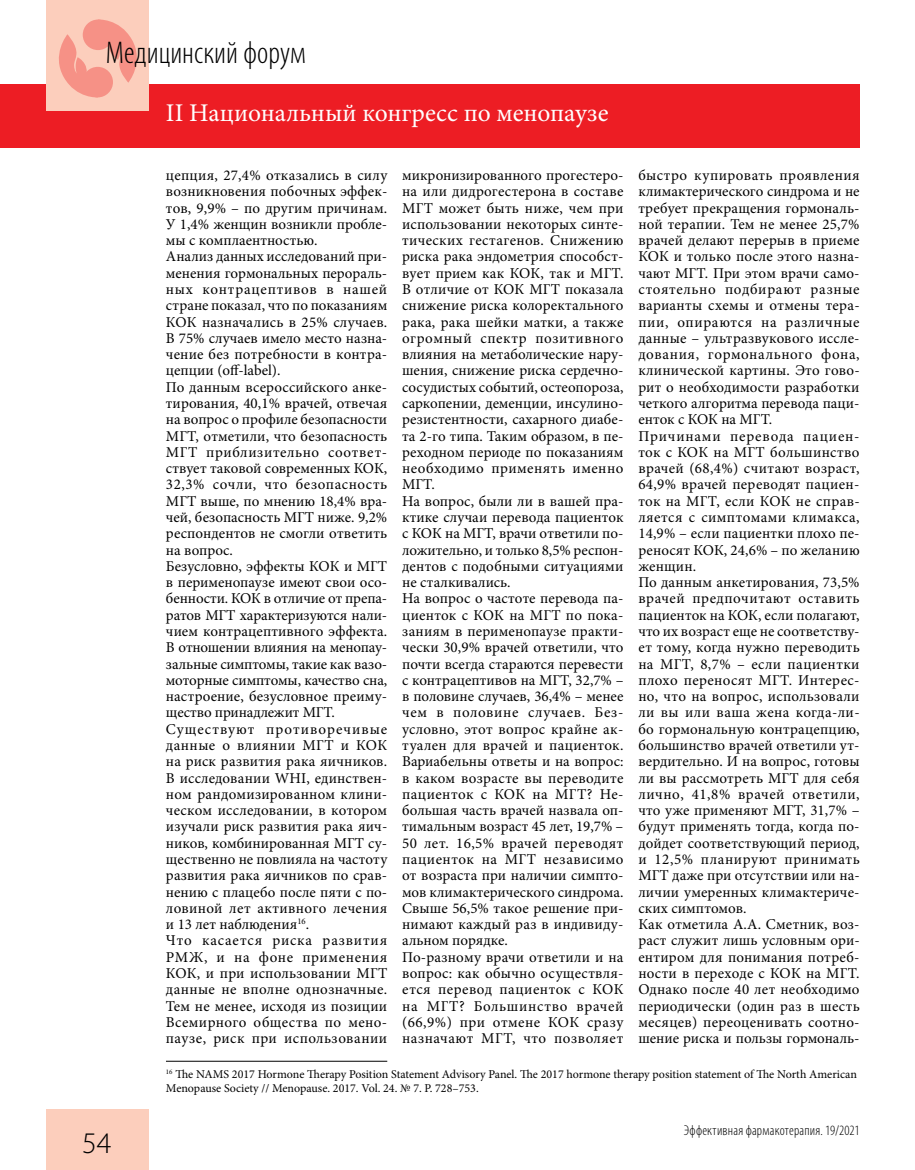
<style>
.page{position:relative;width:915px;height:1170px;background:#fff}
.page>*{position:absolute;margin:0;border:0;box-sizing:border-box;transform-origin:0 0}
.t1{font:300 condensed 31.5px "Myriad Pro";color:#000}
.t2{font:300 30px "Myriad Pro";color:#000}
.t3{font:25.5px "Minion Pro";color:#fff}
.t4{font:15px/16.2px "Minion Pro";letter-spacing:.01em;color:#000}
.t5{font:300 condensed 14.25px "Myriad Pro";letter-spacing:.015em;color:#000}
.t6{font:12px/13.5px "Minion Pro";color:#000}
</style>
<div class="page">
<div style="left:0;top:84px;width:859px;height:63px;background:#ed1d24"></div>
<div style="left:47px;top:0;width:102px;height:111px;background:#fccebc"></div>
<div style="left:47px;top:1108px;width:102px;height:61px;background:#fccebc"></div>
<svg style="left:59px;top:19px;width:78px;height:79px"></svg>
<hr style="left:166px;top:1060px;width:221px;height:1px;background:#000">
<h1 class="t1" style="left:106px;top:34px;width:201px">Медицинский форум</h1>
<h3 class="t3" style="left:166px;top:95px;width:444px">II Национальный конгресс по менопаузе</h3>
<h2 class="t2" style="left:82px;top:1125px;width:31px">54</h2>
<p class="t4" style="left:166px;top:167px;width:223px">цепция, 27,4% отказались в силу возникновения побочных эффек&shy;тов, 9,9% – по другим причинам.<br>У 1,4% женщин возникли пробле&shy;мы с комплаентностью.<br>Анализ данных исследований при&shy;менения гормональных перораль&shy;ных контрацептивов в нашей стране показал, что по показаниям<br>КОК назначались в 25% случаев.<br>В 75% случаев имело место назна&shy;чение без потребности в контра&shy;цепции (off-label).<br>По данным всероссийского анке&shy;тирования, 40,1% врачей, отвечая на вопрос о профиле безопасности<br>МГТ, отметили, что безопасность<br>МГТ приблизительно соответ&shy;ствует таковой современных КОК,<br>32,3% сочли, что безопасность<br>МГТ выше, по мнению 18,4% вра&shy;чей, безопасность МГТ ниже. 9,2% респондентов не смогли ответить на вопрос.<br>Безусловно, эффекты КОК и МГТ в перименопаузе имеют свои осо&shy;бенности. КОК в отличие от препа&shy;ратов МГТ характеризуются нали&shy;чием контрацептивного эффекта.<br>В отношении влияния на менопау&shy;зальные симптомы, такие как вазо&shy;моторные симптомы, качество сна, настроение, безусловное преиму&shy;щество принадлежит МГТ.<br>Существуют противоречивые данные о влиянии МГТ и КОК на риск развития рака яичников.<br>В исследовании WHI, единствен&shy;ном рандомизированном клини&shy;ческом исследовании, в котором изучали риск развития рака яич&shy;ников, комбинированная МГТ су&shy;щественно не повлияла на частоту развития рака яичников по срав&shy;нению с плацебо после пяти с по&shy;ловиной лет активного лечения и 13 лет наблюдения<sup>16</sup>.<br>Что касается риска развития<br>РМЖ, и на фоне применения<br>КОК, и при использовании МГТ данные не вполне однозначные.<br>Тем не менее, исходя из позиции<br>Всемирного общества по мено&shy;паузе, риск при использовании</p>
<p class="t4" style="left:402px;top:167px;width:223px">микронизированного прогестеро&shy;на или дидрогестерона в составе<br>МГТ может быть ниже, чем при использовании некоторых синте&shy;тических гестагенов. Снижению риска рака эндометрия способст&shy;вует прием как КОК, так и МГТ.<br>В отличие от КОК МГТ показала снижение риска колоректального рака, рака шейки матки, а также огромный спектр позитивного влияния на метаболические нару&shy;шения, снижение риска сердечно&shy;сосудистых событий, остеопороза, саркопении, деменции, инсулино&shy;резистентности, сахарного диабе&shy;та 2-го типа. Таким образом, в пе&shy;реходном периоде по показаниям необходимо применять именно<br>МГТ.<br>На вопрос, были ли в вашей пра&shy;ктике случаи перевода пациенток с КОК на МГТ, врачи ответили по&shy;ложительно, и только 8,5% респон&shy;дентов с подобными ситуациями не сталкивались.<br>На вопрос о частоте перевода па&shy;циенток с КОК на МГТ по пока&shy;заниям в перименопаузе практи&shy;чески 30,9% врачей ответили, что почти всегда стараются перевести с контрацептивов на МГТ, 32,7% – в половине случаев, 36,4% – менее чем в половине случаев. Без&shy;условно, этот вопрос крайне ак&shy;туален для врачей и пациенток.<br>Вариабельны ответы и на вопрос: в каком возрасте вы переводите пациенток с КОК на МГТ? Не&shy;большая часть врачей назвала оп&shy;тимальным возраст 45 лет, 19,7% –<br>50 лет. 16,5% врачей переводят пациенток на МГТ независимо от возраста при наличии симпто&shy;мов климактерического синдрома.<br>Свыше 56,5% такое решение при&shy;нимают каждый раз в индивиду&shy;альном порядке.<br>По-разному врачи ответили и на вопрос: как обычно осуществля&shy;ется перевод пациенток с КОК на МГТ? Большинство врачей (66,9%) при отмене КОК сразу назначают МГТ, что позволяет</p>
<p class="t4" style="left:638px;top:167px;width:223px">быстро купировать проявления климактерического синдрома и не требует прекращения гормональ&shy;ной терапии. Тем не менее 25,7% врачей делают перерыв в приеме<br>КОК и только после этого назна&shy;чают МГТ. При этом врачи само&shy;стоятельно подбирают разные варианты схемы и отмены тера&shy;пии, опираются на различные данные – ультразвукового иссле&shy;дования, гормонального фона, клинической картины. Это гово&shy;рит о необходимости разработки четкого алгоритма перевода паци&shy;енток с КОК на МГТ.<br>Причинами перевода пациен&shy;ток с КОК на МГТ большинство врачей (68,4%) считают возраст,<br>64,9% врачей переводят пациен&shy;ток на МГТ, если КОК не справ&shy;ляется с симптомами климакса,<br>14,9% – если пациентки плохо пе&shy;реносят КОК, 24,6% – по желанию женщин.<br>По данным анкетирования, 73,5% врачей предпочитают оставить пациенток на КОК, если полагают, что их возраст еще не соответству&shy;ет тому, когда нужно переводить на МГТ, 8,7% – если пациентки плохо переносят МГТ. Интерес&shy;но, что на вопрос, использовали ли вы или ваша жена когда-ли&shy;бо гормональную контрацепцию, большинство врачей ответили ут&shy;вердительно. И на вопрос, готовы ли вы рассмотреть МГТ для себя лично, 41,8% врачей ответили, что уже применяют МГТ, 31,7% – будут применять тогда, когда по&shy;дойдет соответствующий период, и 12,5% планируют принимать<br>МГТ даже при отсутствии или на&shy;личии умеренных климактериче&shy;ских симптомов.<br>Как отметила А.А. Сметник, воз&shy;раст служит лишь условным ори&shy;ентиром для понимания потреб&shy;ности в переходе с КОК на МГТ.<br>Однако после 40 лет необходимо периодически (один раз в шесть месяцев) переоценивать соотно&shy;шение риска и пользы гормональ-</p>
<p class="t6" style="left:166px;top:1067px;width:692px"><sup>16</sup> The NAMS 2017 Hormone Therapy Position Statement Advisory Panel. The 2017 hormone therapy position statement of The North American<br>Menopause Society // Menopause. 2017. Vol. 24. № 7. P. 728–753.</p>
<p class="t5" style="left:683px;top:1121px;width:177px">Эффективная фармакотерапия. 19/2021</p>
</div>
